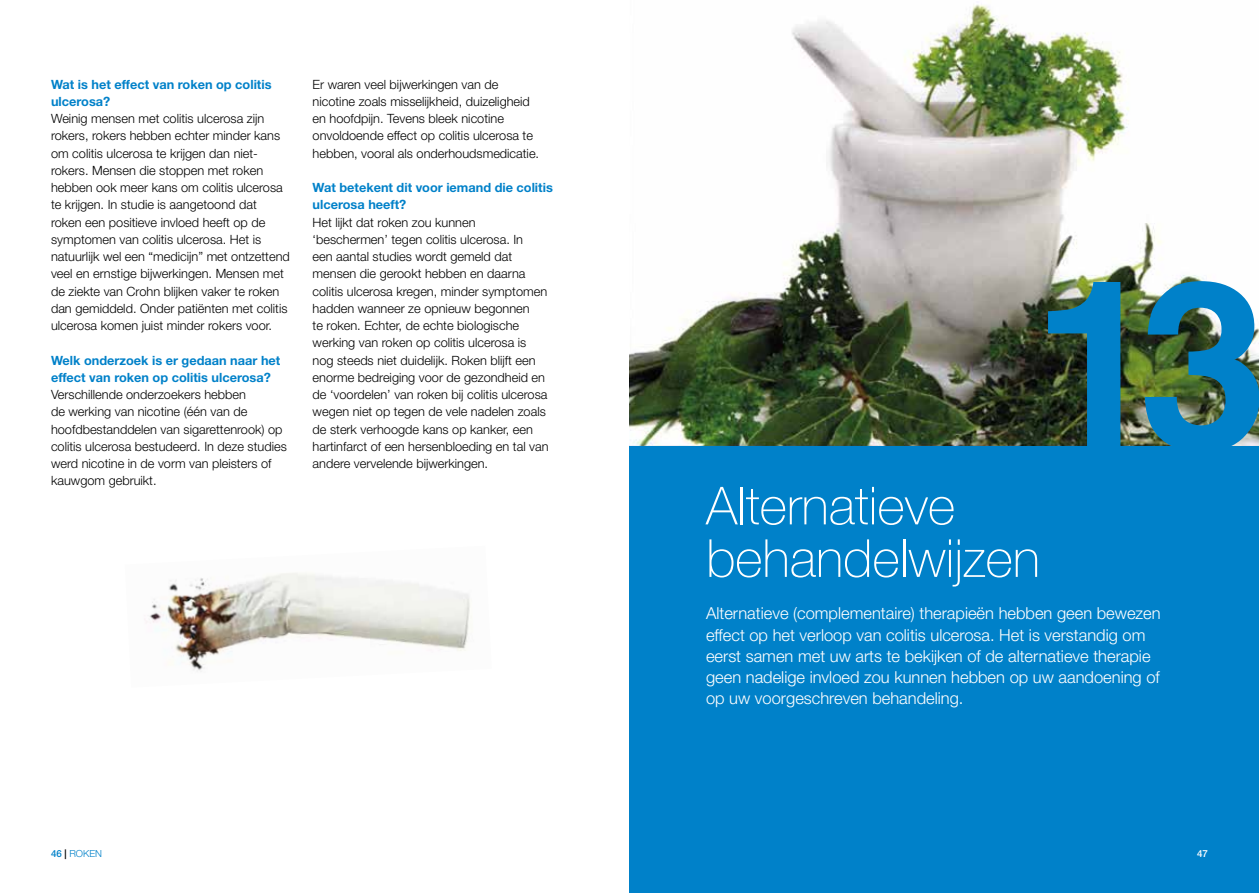
<style>
.page{position:relative;width:1259px;height:893px;background:#fff}
.page>*{position:absolute;margin:0;border:0;box-sizing:border-box;transform-origin:0 0}
.t1{font:700 234.15px "Helvetica";color:#0081c9}
.t2{font:100 52.5px/52.5px "Helvetica Neue LT Std";color:#fff}
.t3{font:300 16.5px/21px "Helvetica Neue LT Std";color:#fff}
.t4{font:300 12.75px/17.2px "Helvetica Neue LT Std";color:#000}
.t5{font:700 12.75px/17.2px "Helvetica Neue LT Std";color:#0081c9}
.t6{font:300 9.75px "Helvetica Neue LT Std";color:#0081c9}
.t7{font:500 9.75px "Helvetica Neue LT Std";color:#fff}
.s1{font-weight:500}
.s2{font-weight:500;color:#000}
</style>
<div class="page">
<img style="left:144px;top:573px;width:326px;height:99px">
<img style="left:629px;top:4px;width:630px;height:442px">
<div style="left:629px;top:446px;width:630px;height:447px;background:#0081c9"></div>
<p class="t5" style="left:51px;top:75px;width:222px">Wat is het effect van roken op colitis ulcerosa?</p>
<p class="t4" style="left:51px;top:110px;width:240px">Weinig mensen met colitis ulcerosa zijn rokers, rokers hebben echter minder kans om colitis ulcerosa te krijgen dan niet&shy;rokers. Mensen die stoppen met roken hebben ook meer kans om colitis ulcerosa te krijgen. In studie is aangetoond dat roken een positieve invloed heeft op de symptomen van colitis ulcerosa. Het is natuurlijk wel een “medicijn” met ontzettend veel en ernstige bijwerkingen. Mensen met de ziekte van Crohn blijken vaker te roken dan gemiddeld. Onder patiënten met colitis ulcerosa komen juist minder rokers voor.</p>
<p class="t5" style="left:51px;top:351px;width:231px">Welk onderzoek is er gedaan naar het effect van roken op colitis ulcerosa?</p>
<p class="t4" style="left:51px;top:386px;width:237px">Verschillende onderzoekers hebben<br>de werking van nicotine (één van de hoofdbestanddelen van sigarettenrook) op colitis ulcerosa bestudeerd. In deze studies werd nicotine in de vorm van pleisters of kauwgom gebruikt.</p>
<p class="t4" style="left:313px;top:75px;width:228px">Er waren veel bijwerkingen van de nicotine zoals misselijkheid, duizeligheid en hoofdpijn. Tevens bleek nicotine onvoldoende effect op colitis ulcerosa te hebben, vooral als onderhoudsmedicatie.</p>
<p class="t5" style="left:313px;top:179px;width:242px">Wat betekent dit voor iemand die colitis ulcerosa heeft?</p>
<p class="t4" style="left:313px;top:213px;width:237px">Het lijkt dat roken zou kunnen ‘beschermen’ tegen colitis ulcerosa. In<br>een aantal studies wordt gemeld dat mensen die gerookt hebben en daarna colitis ulcerosa kregen, minder symptomen hadden wanneer ze opnieuw begonnen<br>te roken. Echter, de echte biologische werking van roken op colitis ulcerosa is nog steeds niet duidelijk. Roken blijft een enorme bedreiging voor de gezondheid en de ‘voordelen’ van roken bij colitis ulcerosa wegen niet op tegen de vele nadelen zoals de sterk verhoogde kans op kanker, een hartinfarct of een hersenbloeding en tal van andere vervelende bijwerkingen.</p>
<p class="t6" style="left:51px;top:848px;width:53px"><span class="s1">46</span> <span class="s2">|</span> ROKEN</p>
<h1 class="t1" style="left:1031px;top:176px;width:238px">13</h1>
<h2 class="t2" style="left:706px;top:479px;width:335px">Alternatieve behandelwijzen</h2>
<p class="t3" style="left:706px;top:603px;width:456px">Alternatieve (complementaire) therapieën hebben geen bewezen effect op het verloop van colitis ulcerosa. Het is verstandig om eerst samen met uw arts te bekijken of de alternatieve therapie geen nadelige invloed zou kunnen hebben op uw aandoening of op uw voorgeschreven behandeling.</p>
<p class="t7" style="left:1197px;top:848px;width:12px">47</p>
</div>
